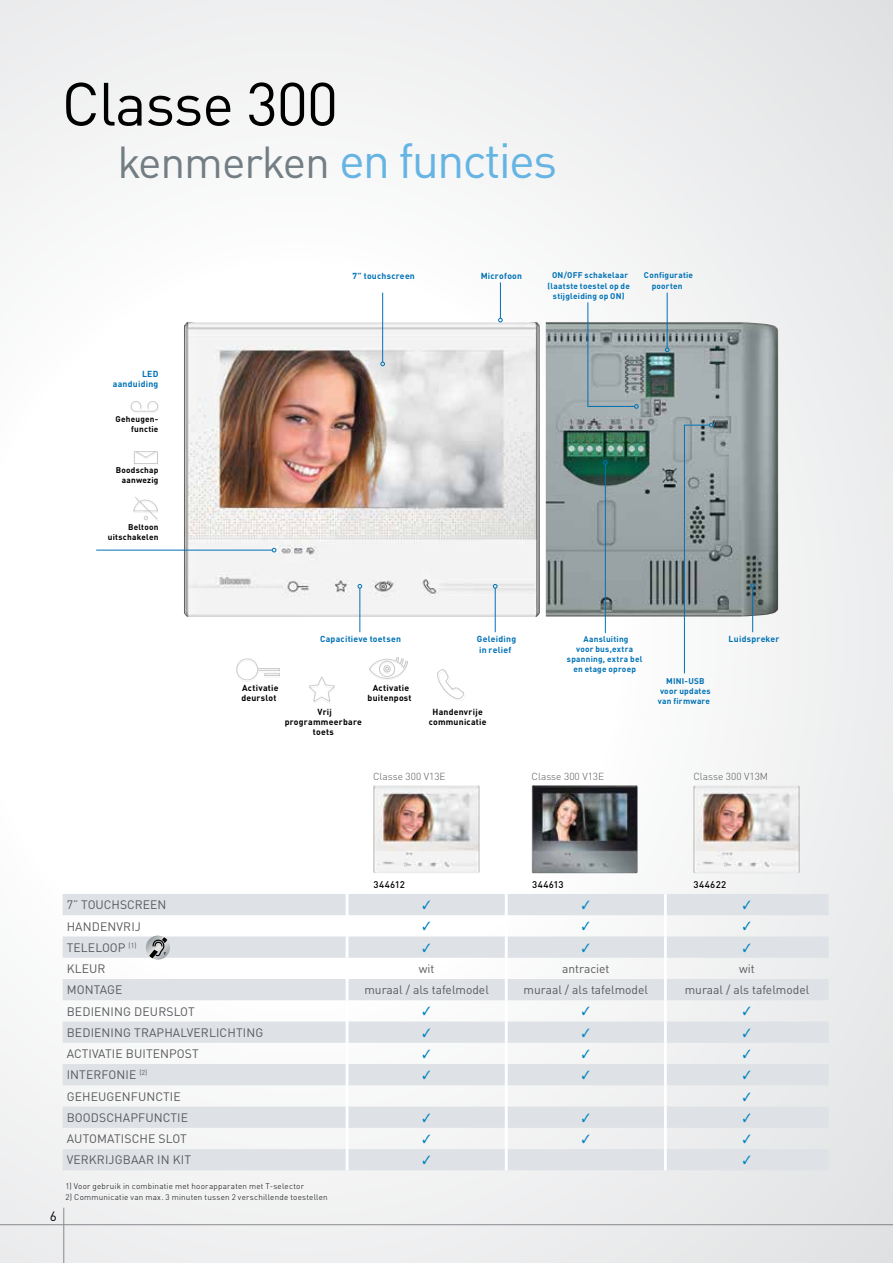
<style>
.page{position:relative;width:893px;height:1263px;background:#fff}
.page>*{position:absolute;margin:0;border:0;box-sizing:border-box;transform-origin:0 0}
.t1{font:60px "DIN Pro";letter-spacing:-.02em;color:#000}
.t2{font:48.75px "DIN Pro";letter-spacing:-.04em;color:#65b4e4}
.t3{font:13.5px "DIN Pro";color:#000}
.t4{font:12.15px "DIN Pro";letter-spacing:.01em;color:#58595b}
.t5{font:12px "DIN Pro";color:#58595b}
.t6{font:300 10.05px "DIN";color:#58595b}
.t7{font:500 9.6px "DIN Pro";letter-spacing:.05em;color:#000}
.t8{font:700 8.7px/10.1px "DIN Pro";letter-spacing:.025em;color:#000;text-align:center}
.t9{font:700 8.7px/10.1px "DIN Pro";letter-spacing:.025em;color:#0072b5}
.t10{font:700 8.25px/10.1px "DIN Pro";letter-spacing:.025em;color:#0072b5;text-align:center}
.t11{font:700 8.25px/10.1px "DIN Pro";letter-spacing:.025em;color:#000;text-align:right}
.t12{font:300 8.1px "DIN";letter-spacing:.025em;color:#000}
.s1{font-size:44.25px;color:#727d84}
</style>
<div class="page">
<div style="left:0;top:0;width:893px;height:1263px;background:linear-gradient(to right,#fdfdfd,#ecedee)"></div>
<img style="left:546px;top:322px;width:232px;height:294px">
<img style="left:184px;top:322px;width:356px;height:295px">
<hr style="left:96px;top:550px;width:176px;height:1px;background:#0072b5">
<svg style="left:272px;top:548px;width:4px;height:4px"></svg>
<hr style="left:500px;top:282px;width:1px;height:36px;background:#0072b5">
<svg style="left:498px;top:318px;width:5px;height:4px"></svg>
<hr style="left:495px;top:588px;width:1px;height:44px;background:#0072b5">
<svg style="left:493px;top:584px;width:4px;height:5px"></svg>
<hr style="left:359px;top:588px;width:1px;height:44px;background:#0072b5">
<svg style="left:358px;top:584px;width:4px;height:5px"></svg>
<hr style="left:752px;top:588px;width:1px;height:44px;background:#0072b5">
<svg style="left:750px;top:583px;width:5px;height:5px"></svg>
<hr style="left:605px;top:464px;width:1px;height:169px;background:#0072b5">
<svg style="left:603px;top:460px;width:5px;height:5px"></svg>
<svg style="left:683px;top:423px;width:30px;height:251px"></svg>
<hr style="left:667px;top:293px;width:1px;height:55px;background:#0072b5">
<svg style="left:665px;top:348px;width:4px;height:4px"></svg>
<svg style="left:587px;top:301px;width:52px;height:108px"></svg>
<svg style="left:236px;top:658px;width:44px;height:24px"></svg>
<div style="left:99px;top:416px;width:59px;height:21px;background:#fff"></div>
<svg style="left:308px;top:676px;width:28px;height:28px"></svg>
<svg style="left:436px;top:668px;width:30px;height:33px"></svg>
<svg style="left:368px;top:656px;width:41px;height:25px"></svg>
<svg style="left:133px;top:496px;width:26px;height:26px"></svg>
<svg style="left:129px;top:400px;width:30px;height:14px"></svg>
<svg style="left:134px;top:450px;width:25px;height:16px"></svg>
<hr style="left:382px;top:293px;width:1px;height:69px;background:#0072b5">
<svg style="left:380px;top:362px;width:5px;height:4px"></svg>
<img style="left:532px;top:785px;width:106px;height:88px">
<img style="left:373px;top:785px;width:106px;height:88px">
<img style="left:693px;top:785px;width:106px;height:88px">
<svg style="left:63px;top:894px;width:765px;height:276px;fill:#dee2e6"></svg>
<hr style="left:346px;top:894px;width:2px;height:21px;background:#fff">
<hr style="left:505px;top:894px;width:3px;height:21px;background:#fff">
<hr style="left:664px;top:894px;width:3px;height:21px;background:#fff">
<hr style="left:346px;top:915px;width:2px;height:21px;background:#fff">
<hr style="left:505px;top:915px;width:3px;height:21px;background:#fff">
<hr style="left:664px;top:915px;width:3px;height:21px;background:#fff">
<hr style="left:346px;top:936px;width:2px;height:22px;background:#fff">
<hr style="left:505px;top:936px;width:3px;height:22px;background:#fff">
<hr style="left:664px;top:936px;width:3px;height:22px;background:#fff">
<hr style="left:346px;top:958px;width:2px;height:21px;background:#fff">
<hr style="left:505px;top:958px;width:3px;height:21px;background:#fff">
<hr style="left:664px;top:958px;width:3px;height:21px;background:#fff">
<hr style="left:346px;top:979px;width:2px;height:21px;background:#fff">
<hr style="left:505px;top:979px;width:3px;height:21px;background:#fff">
<hr style="left:664px;top:979px;width:3px;height:21px;background:#fff">
<hr style="left:346px;top:1000px;width:2px;height:21px;background:#fff">
<hr style="left:505px;top:1000px;width:3px;height:21px;background:#fff">
<hr style="left:664px;top:1000px;width:3px;height:21px;background:#fff">
<hr style="left:346px;top:1021px;width:2px;height:22px;background:#fff">
<hr style="left:505px;top:1021px;width:3px;height:22px;background:#fff">
<hr style="left:664px;top:1021px;width:3px;height:22px;background:#fff">
<hr style="left:346px;top:1043px;width:2px;height:21px;background:#fff">
<hr style="left:505px;top:1043px;width:3px;height:21px;background:#fff">
<hr style="left:664px;top:1043px;width:3px;height:21px;background:#fff">
<hr style="left:346px;top:1064px;width:2px;height:21px;background:#fff">
<hr style="left:505px;top:1064px;width:3px;height:21px;background:#fff">
<hr style="left:664px;top:1064px;width:3px;height:21px;background:#fff">
<hr style="left:346px;top:1085px;width:2px;height:21px;background:#fff">
<hr style="left:505px;top:1085px;width:3px;height:21px;background:#fff">
<hr style="left:664px;top:1085px;width:3px;height:21px;background:#fff">
<hr style="left:346px;top:1106px;width:2px;height:22px;background:#fff">
<hr style="left:505px;top:1106px;width:3px;height:22px;background:#fff">
<hr style="left:664px;top:1106px;width:3px;height:22px;background:#fff">
<hr style="left:346px;top:1128px;width:2px;height:21px;background:#fff">
<hr style="left:505px;top:1128px;width:3px;height:21px;background:#fff">
<hr style="left:664px;top:1128px;width:3px;height:21px;background:#fff">
<hr style="left:346px;top:1149px;width:2px;height:21px;background:#fff">
<hr style="left:505px;top:1149px;width:3px;height:21px;background:#fff">
<hr style="left:664px;top:1149px;width:3px;height:21px;background:#fff">
<svg style="left:146px;top:935px;width:24px;height:25px"></svg>
<svg style="left:148px;top:935px;width:22px;height:25px"></svg>
<svg style="left:423px;top:900px;width:7px;height:9px"></svg>
<svg style="left:582px;top:900px;width:7px;height:9px"></svg>
<svg style="left:743px;top:900px;width:8px;height:9px"></svg>
<svg style="left:423px;top:922px;width:7px;height:8px"></svg>
<svg style="left:582px;top:922px;width:7px;height:8px"></svg>
<svg style="left:743px;top:922px;width:8px;height:8px"></svg>
<svg style="left:423px;top:943px;width:7px;height:9px"></svg>
<svg style="left:582px;top:943px;width:7px;height:9px"></svg>
<svg style="left:743px;top:943px;width:8px;height:9px"></svg>
<svg style="left:423px;top:1007px;width:7px;height:8px"></svg>
<svg style="left:582px;top:1007px;width:7px;height:8px"></svg>
<svg style="left:743px;top:1007px;width:8px;height:8px"></svg>
<svg style="left:423px;top:1028px;width:7px;height:9px"></svg>
<svg style="left:582px;top:1028px;width:7px;height:9px"></svg>
<svg style="left:743px;top:1028px;width:8px;height:9px"></svg>
<svg style="left:423px;top:1049px;width:7px;height:9px"></svg>
<svg style="left:582px;top:1049px;width:7px;height:9px"></svg>
<svg style="left:743px;top:1049px;width:8px;height:9px"></svg>
<svg style="left:423px;top:1071px;width:7px;height:8px"></svg>
<svg style="left:582px;top:1071px;width:7px;height:8px"></svg>
<svg style="left:743px;top:1071px;width:8px;height:8px"></svg>
<svg style="left:743px;top:1092px;width:8px;height:8px"></svg>
<svg style="left:423px;top:1113px;width:7px;height:9px"></svg>
<svg style="left:582px;top:1113px;width:7px;height:9px"></svg>
<svg style="left:743px;top:1113px;width:8px;height:9px"></svg>
<svg style="left:423px;top:1134px;width:7px;height:9px"></svg>
<svg style="left:582px;top:1134px;width:7px;height:9px"></svg>
<svg style="left:743px;top:1134px;width:8px;height:9px"></svg>
<svg style="left:423px;top:1156px;width:7px;height:8px"></svg>
<svg style="left:743px;top:1156px;width:8px;height:8px"></svg>
<h1 class="t1" style="left:62px;top:57px;width:278px">Classe 300</h1>
<h2 class="t2" style="left:117px;top:122px;width:441px"><span class="s1">kenmerken</span> en functies</h2>
<p class="t9" style="left:113px;top:368px;width:47px;text-align:right">LED aanduiding</p>
<p class="t11" style="left:115px;top:413px;width:44px">Geheugen&shy;functie</p>
<p class="t11" style="left:116px;top:464px;width:44px">Boodschap aanwezig</p>
<p class="t11" style="left:108px;top:521px;width:52px">Beltoon uitschakelen</p>
<p class="t9" style="left:352px;top:270px;width:64px">7” touchscreen</p>
<p class="t9" style="left:481px;top:270px;width:43px">Microfoon</p>
<p class="t10" style="left:548px;top:269px;width:84px">ON/OFF schakelaar (laatste toestel op de stijgleiding op ON)</p>
<p class="t10" style="left:644px;top:269px;width:51px">Configuratie poorten</p>
<p class="t8" style="left:241px;top:682px;width:39px;text-align:left">Activatie deurslot</p>
<p class="t9" style="left:320px;top:633px;width:82px">Capacitieve toetsen</p>
<p class="t8" style="left:368px;top:682px;width:46px">Activatie buitenpost</p>
<p class="t10" style="left:567px;top:633px;width:77px">Aansluiting<br>voor bus,extra spanning, extra bel en etage oproep</p>
<p class="t9" style="left:477px;top:633px;width:41px">Geleiding in relief</p>
<p class="t9" style="left:729px;top:633px;width:52px">Luidspreker</p>
<p class="t10" style="left:658px;top:674px;width:54px">MINI-USB voor updates van firmware</p>
<p class="t8" style="left:285px;top:706px;width:79px">Vrij programmeerbare toets</p>
<p class="t8" style="left:429px;top:706px;width:59px">Handenvrije communicatie</p>
<p class="t6" style="left:373px;top:770px;width:74px">Classe 300 V13E</p>
<p class="t6" style="left:532px;top:770px;width:74px">Classe 300 V13E</p>
<p class="t6" style="left:693px;top:770px;width:76px">Classe 300 V13M</p>
<p class="t3" style="left:50px;top:1205px;width:9px">6</p>
<p class="t7" style="left:373px;top:877px;width:33px">344612</p>
<p class="t7" style="left:532px;top:877px;width:33px">344613</p>
<p class="t7" style="left:693px;top:877px;width:34px">344622</p>
<p class="t4" style="left:67px;top:895px;width:101px">7” TOUCHSCREEN</p>
<p class="t4" style="left:67px;top:916px;width:76px">HANDENVRIJ</p>
<p class="t4" style="left:67px;top:938px;width:71px">TELELOOP <sup>(1)</sup></p>
<p class="t4" style="left:67px;top:959px;width:40px">KLEUR</p>
<p class="t5" style="left:419px;top:959px;width:17px">wit</p>
<p class="t5" style="left:562px;top:959px;width:49px">antraciet</p>
<p class="t5" style="left:739px;top:959px;width:17px">wit</p>
<p class="t4" style="left:67px;top:980px;width:57px">MONTAGE</p>
<p class="t5" style="left:364px;top:980px;width:126px">muraal / als tafelmodel</p>
<p class="t5" style="left:524px;top:980px;width:126px">muraal / als tafelmodel</p>
<p class="t5" style="left:685px;top:980px;width:126px">muraal / als tafelmodel</p>
<p class="t4" style="left:67px;top:1001px;width:129px">BEDIENING DEURSLOT</p>
<p class="t4" style="left:67px;top:1023px;width:198px">BEDIENING TRAPHALVERLICHTING</p>
<p class="t4" style="left:67px;top:1044px;width:134px">ACTIVATIE BUITENPOST</p>
<p class="t4" style="left:67px;top:1065px;width:82px">INTERFONIE <sup>(2)</sup></p>
<p class="t4" style="left:67px;top:1087px;width:116px">GEHEUGENFUNCTIE</p>
<p class="t4" style="left:67px;top:1108px;width:123px">BOODSCHAPFUNCTIE</p>
<p class="t4" style="left:67px;top:1129px;width:122px">AUTOMATISCHE SLOT</p>
<p class="t4" style="left:67px;top:1150px;width:126px">VERKRIJGBAAR IN KIT</p>
<p class="t12" style="left:65px;top:1181px;width:240px">1) Voor gebruik in combinatie met hoorapparaten met T-selector</p>
<p class="t12" style="left:65px;top:1192px;width:264px">2) Communicatie van max. 3 minuten tussen 2 verschillende toestellen</p>
</div>
